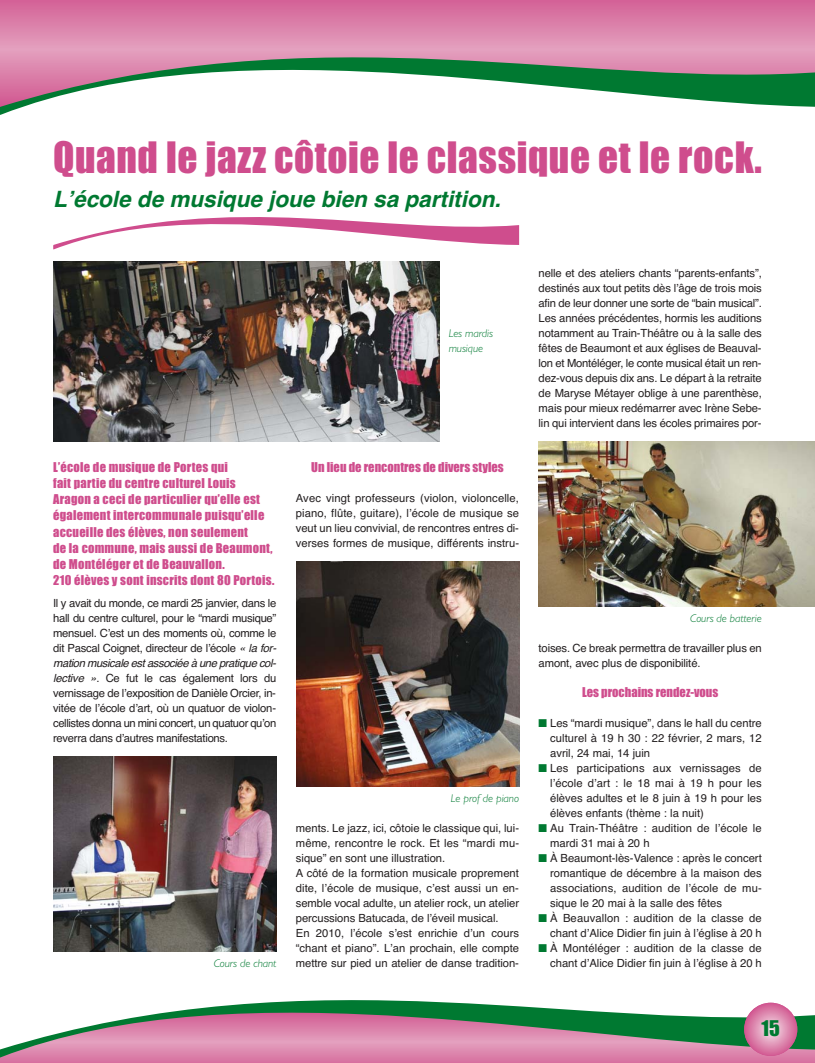
<style>
.page{position:relative;width:815px;height:1063px;background:#fff}
.page>*{position:absolute;margin:0;border:0;box-sizing:border-box;transform-origin:0 0}
.t1{font:40px "Impact";letter-spacing:.015em;color:#cf4d8d}
.t2{font:italic 700 22.5px "Helvetica";color:#007931}
.t3{font:20px "Impact";color:#007931}
.t4{font:12.5px/16.2px "Impact";letter-spacing:.02em;color:#cf4d8d}
.t5{font:12.5px "Impact";color:#cf4d8d}
.t6{font:11.25px/15px "Helvetica";color:#231f20;text-align:justify}
.t7{font:11.25px/15px "Helvetica";letter-spacing:-.025em;color:#231f20}
.t8{font:italic 300 11.25px/15px "Gill Sans";letter-spacing:-.005em;color:#007931}
.s1{font-style:italic}
.s2{color:#007931}
</style>
<div class="page">
<svg style="left:0;top:0;width:815px;height:57px;background:#dc84ac"></svg>
<svg style="left:0;top:57px;width:815px;height:58px"></svg>
<div style="left:0;top:1058px;width:815px;height:5px;background:#d875a2"></div>
<svg style="left:0;top:1000px;width:815px;height:58px"></svg>
<svg style="left:744px;top:1003px;width:53px;height:53px;background:#dd87ae"></svg>
<svg style="left:53px;top:217px;width:466px;height:32px"></svg>
<img style="left:53px;top:262px;width:386px;height:180px">
<img style="left:539px;top:442px;width:276px;height:165px">
<img style="left:53px;top:757px;width:223px;height:195px">
<img style="left:297px;top:562px;width:222px;height:225px">
<h1 class="t1" style="left:53px;top:145px;width:710px">Quand le jazz côtoie le classique et le rock.</h1>
<h2 class="t2" style="left:53px;top:191px;width:454px">Lʼécole de musique joue bien sa partition.</h2>
<p class="t8" style="left:449px;top:327px;width:46px">Les mardis musique</p>
<p class="t4" style="left:53px;top:460px;width:223px">L’école de musique de Portes qui<br>fait partie du centre culturel Louis Aragon a ceci de particulier qu’elle est également intercommunale puisqu’elle accueille des élèves, non seulement<br>de la commune, mais aussi de Beaumont, de Montéléger et de Beauvallon.<br>210 élèves y sont inscrits dont 80 Portois.</p>
<p class="t7" style="left:53px;top:596px;width:227px">Il y avait du monde, ce mardi 25 janvier, dans le hall du centre culturel, pour le “mardi musique” mensuel. Cʼest un des moments où, comme le dit Pascal Coignet, directeur de lʼécole <span class="s1">« la for&shy;mation musicale estassociée à une pratique col&shy;lective »</span>. Ce fut le cas également lors du vernissage de lʼexposition de Danièle Orcier, in&shy;vitée de lʼécole dʼart, où un quatuor de violon&shy;cellistes donna un mini concert, un quatuor quʼon reverra dans dʼautres manifestations.</p>
<p class="t5" style="left:311px;top:463px;width:194px">Un lieu de rencontres de divers styles</p>
<p class="t6" style="left:296px;top:491px;width:225px">Avec vingt professeurs (violon, violoncelle, piano, flûte, guitare), lʼécole de musique se veut un lieu convivial, de rencontres entres di&shy;verses formes de musique, différents instru-</p>
<p class="t8" style="left:451px;top:792px;width:70px">Le prof de piano</p>
<p class="t6" style="left:296px;top:821px;width:225px;text-align:left">ments. Le jazz, ici, côtoie le classique qui, lui&shy;même, rencontre le rock. Et les “mardi mu&shy;sique” en sont une illustration.<br>A côté de la formation musicale proprement dite, lʼécole de musique, cʼest aussi un en&shy;semble vocal adulte, un atelier rock, un atelier percussions Batucada, de lʼéveil musical.<br>En 2010, lʼécole sʼest enrichie dʼun cours “chant et piano”. Lʼan prochain, elle compte</p>
<p class="t8" style="left:214px;top:957px;width:64px">Cours de chant</p>
<p class="t6" style="left:296px;top:956px;width:225px">mettre sur pied un atelier de danse tradition-</p>
<p class="t6" style="left:539px;top:266px;width:225px">nelle et des ateliers chants “parents-enfants”, destinés aux tout petits dès lʼâge de trois mois afin de leur donner une sorte de “bain musical”.<br>Les années précédentes, hormis les auditions notamment au Train-Théâtre ou à la salle des fêtes de Beaumont et aux églises de Beauval&shy;lon et Montéléger, le conte musical était un ren&shy;dez-vous depuis dix ans. Le départ à la retraite de Maryse Métayer oblige à une parenthèse, mais pour mieux redémarrer avec Irène Sebe&shy;lin qui intervient dans les écoles primaires por-</p>
<p class="t8" style="left:690px;top:612px;width:73px">Cours de batterie</p>
<p class="t6" style="left:539px;top:641px;width:225px">toises. Ce break permettra de travailler plus en amont, avec plus de disponibilité.</p>
<p class="t5" style="left:582px;top:688px;width:138px">Les prochains rendez-vous</p>
<p class="t6" style="left:550px;top:716px;width:213px;text-indent:-12px"><span class="s2">■</span> Les “mardi musique”, dans le hall du centre culturel à 19 h 30 : 22 février, 2 mars, 12 avril, 24 mai, 14 juin</p>
<p class="t6" style="left:550px;top:761px;width:213px;text-indent:-12px"><span class="s2">■</span> Les participations aux vernissages de lʼécole dʼart : le 18 mai à 19 h pour les élèves adultes et le 8 juin à 19 h pour les élèves enfants (thème : la nuit)</p>
<p class="t6" style="left:550px;top:821px;width:213px;text-indent:-12px"><span class="s2">■</span> Au Train-Théâtre : audition de lʼécole le mardi 31 mai à 20 h</p>
<p class="t6" style="left:550px;top:851px;width:213px;text-indent:-12px"><span class="s2">■</span> À Beaumont-lès-Valence : après le concert romantique de décembre à la maison des associations, audition de lʼécole de mu&shy;sique le 20 mai à la salle des fêtes</p>
<p class="t6" style="left:539px;top:911px;width:225px;text-align:right"><span class="s2">■</span> À Beauvallon : audition de la classe de chant dʼAlice Didier fin juin à lʼéglise à 20 h</p>
<p class="t6" style="left:539px;top:941px;width:225px;text-align:right"><span class="s2">■</span> À Montéléger : audition de la classe de chant dʼAlice Didier fin juin à lʼéglise à 20 h</p>
<h3 class="t3" style="left:761px;top:1022px;width:20px">15</h3>
</div>
